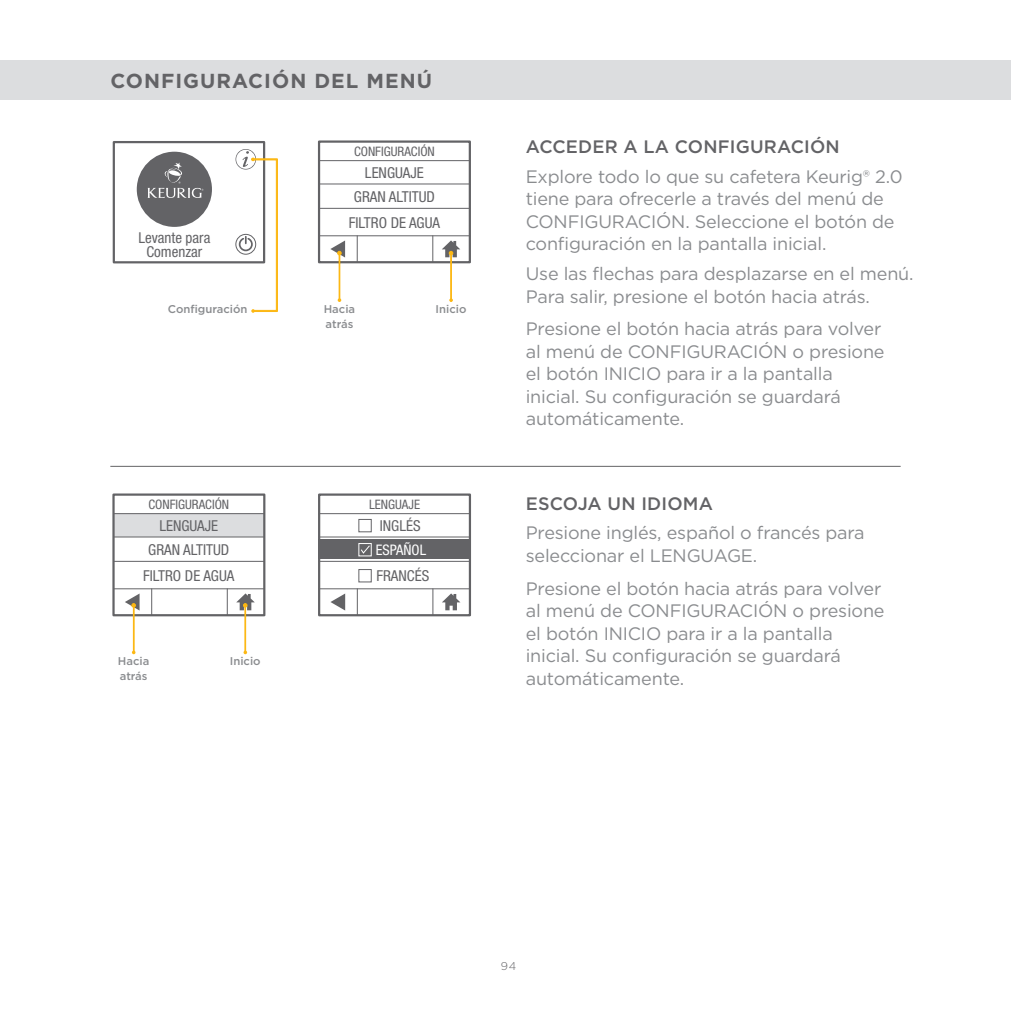
<style>
.page{position:relative;width:1011px;height:1011px;background:#fff}
.page>*{position:absolute;margin:0;border:0;box-sizing:border-box;transform-origin:0 0}
.t1{font:700 20.25px "Gotham";letter-spacing:.05em;color:#636366}
.t2{font:18px/22.5px "Gotham";letter-spacing:-.01em;color:#8a8c8f}
.t3{font:500 18px "Gotham";letter-spacing:.01em;color:#636366}
.t4{font:condensed 15.08px/25.9px "Helvetica Neue LT Std";color:#636366;text-align:center}
.t5{font:condensed 14.62px "Helvetica Neue LT Std";color:#fff}
.t6{font:condensed 13.05px "Helvetica Neue LT Std";color:#636366}
.t7{font:500 11.25px/14.6px "Gotham";color:#8a8c8f}
.t8{font:300 11.25px "Gotham";color:#636366}
</style>
<div class="page">
<div style="left:0;top:60px;width:1010px;height:39px;background:#dcdddf"></div>
<div style="left:318px;top:539px;width:150px;height:20px;background:#636366"></div>
<div style="left:318px;top:493px;width:153px;height:123px;border:2px solid #636366"></div>
<hr style="left:319px;top:513px;width:151px;height:1px;background:#636366">
<hr style="left:319px;top:588px;width:151px;height:1px;background:#636366">
<svg style="left:357px;top:588px;width:1px;height:27px"></svg>
<svg style="left:432px;top:588px;width:1px;height:27px"></svg>
<svg style="left:330px;top:593px;width:15px;height:17px"></svg>
<svg style="left:442px;top:593px;width:18px;height:17px"></svg>
<hr style="left:319px;top:536px;width:150px;height:1px;background:#636366">
<hr style="left:319px;top:561px;width:150px;height:1px;background:#636366">
<div style="left:358px;top:543px;width:13px;height:13px;border:1px solid #fff"></div>
<div style="left:358px;top:569px;width:13px;height:13px;border:1px solid #636366"></div>
<div style="left:358px;top:519px;width:13px;height:13px;border:1px solid #636366"></div>
<svg style="left:361px;top:545px;width:9px;height:8px"></svg>
<div style="left:113px;top:513px;width:151px;height:24px;background:#dcdddf"></div>
<div style="left:112px;top:493px;width:153px;height:123px;border:2px solid #636366"></div>
<hr style="left:113px;top:513px;width:151px;height:1px;background:#636366">
<hr style="left:113px;top:588px;width:151px;height:1px;background:#636366">
<svg style="left:151px;top:588px;width:1px;height:27px"></svg>
<svg style="left:227px;top:588px;width:1px;height:27px"></svg>
<hr style="left:113px;top:536px;width:151px;height:1px;background:#636366">
<hr style="left:113px;top:561px;width:151px;height:1px;background:#636366">
<div style="left:318px;top:140px;width:153px;height:123px;border:2px solid #636366"></div>
<hr style="left:319px;top:160px;width:151px;height:1px;background:#636366">
<hr style="left:319px;top:235px;width:151px;height:1px;background:#636366">
<svg style="left:357px;top:236px;width:1px;height:26px"></svg>
<svg style="left:432px;top:236px;width:1px;height:26px"></svg>
<hr style="left:319px;top:183px;width:150px;height:1px;background:#636366">
<hr style="left:319px;top:208px;width:150px;height:1px;background:#636366">
<svg style="left:330px;top:240px;width:15px;height:23px"></svg>
<svg style="left:125px;top:594px;width:14px;height:22px"></svg>
<svg style="left:441px;top:240px;width:19px;height:23px"></svg>
<svg style="left:236px;top:593px;width:19px;height:23px"></svg>
<hr style="left:110px;top:466px;width:790px;height:1px;background:#636366">
<div style="left:137px;top:152px;width:75px;height:75px;background:#636366;border-radius:50%"></div>
<svg style="left:148px;top:162px;width:55px;height:36px"></svg>
<div style="left:113px;top:141px;width:152px;height:122px;border:2px solid #636366"></div>
<svg style="left:235px;top:149px;width:43px;height:164px"></svg>
<hr style="left:338px;top:253px;width:2px;height:47px;background:#fcb814">
<hr style="left:450px;top:253px;width:2px;height:47px;background:#fcb814">
<hr style="left:133px;top:605px;width:1px;height:47px;background:#fcb814">
<hr style="left:244px;top:605px;width:2px;height:47px;background:#fcb814">
<p class="t1" style="left:110px;top:67px;width:323px">CONFIGURACIÓN DEL MENÚ</p>
<p class="t4" style="left:138px;top:231px;width:73px;line-height:13.3px">Levante para<br>Comenzar</p>
<p class="t7" style="left:168px;top:301px;width:81px">Configuración</p>
<p class="t6" style="left:354px;top:144px;width:82px">CONFIGURACIÓN</p>
<p class="t4" style="left:354px;top:160px;width:82px;line-height:23.8px">LENGUAJE<br>GRAN ALTITUD</p>
<p class="t4" style="left:349px;top:209px;width:93px">FILTRO DE AGUA</p>
<p class="t7" style="left:324px;top:301px;width:33px">Hacia atrás</p>
<p class="t7" style="left:435px;top:301px;width:32px">Inicio</p>
<p class="t6" style="left:148px;top:497px;width:82px">CONFIGURACIÓN</p>
<p class="t6" style="left:369px;top:497px;width:53px">LENGUAJE</p>
<p class="t5" style="left:376px;top:541px;width:52px">ESPAÑOL</p>
<p class="t4" style="left:376px;top:562px;width:54px">FRANCÉS</p>
<p class="t4" style="left:159px;top:512px;width:60px">LENGUAJE</p>
<p class="t4" style="left:380px;top:512px;width:42px">INGLÉS</p>
<p class="t4" style="left:143px;top:536px;width:93px">GRAN ALTITUD<br>FILTRO DE AGUA</p>
<p class="t7" style="left:118px;top:653px;width:33px">Hacia atrás</p>
<p class="t7" style="left:230px;top:653px;width:32px">Inicio</p>
<p class="t3" style="left:525px;top:135px;width:315px">ACCEDER A LA CONFIGURACIÓN</p>
<p class="t2" style="left:525px;top:165px;width:378px">Explore todo lo que su cafetera Keurig® 2.0 tiene para ofrecerle a través del menú de CONFIGURACIÓN. Seleccione el botón de configuración en la pantalla inicial.</p>
<p class="t2" style="left:525px;top:262px;width:389px">Use las flechas para desplazarse en el menú.<br>Para salir, presione el botón hacia atrás.</p>
<p class="t2" style="left:525px;top:317px;width:360px">Presione el botón hacia atrás para volver al menú de CONFIGURACIÓN o presione el botón INICIO para ir a la pantalla inicial. Su configuración se guardará automáticamente.</p>
<p class="t3" style="left:525px;top:491px;width:189px">ESCOJA UN IDIOMA</p>
<p class="t2" style="left:525px;top:521px;width:340px">Presione inglés, español o francés para seleccionar el LENGUAGE.</p>
<p class="t2" style="left:525px;top:576px;width:360px">Presione el botón hacia atrás para volver al menú de CONFIGURACIÓN o presione el botón INICIO para ir a la pantalla inicial. Su configuración se guardará automáticamente.</p>
<p class="t8" style="left:501px;top:958px;width:17px">94</p>
</div>
